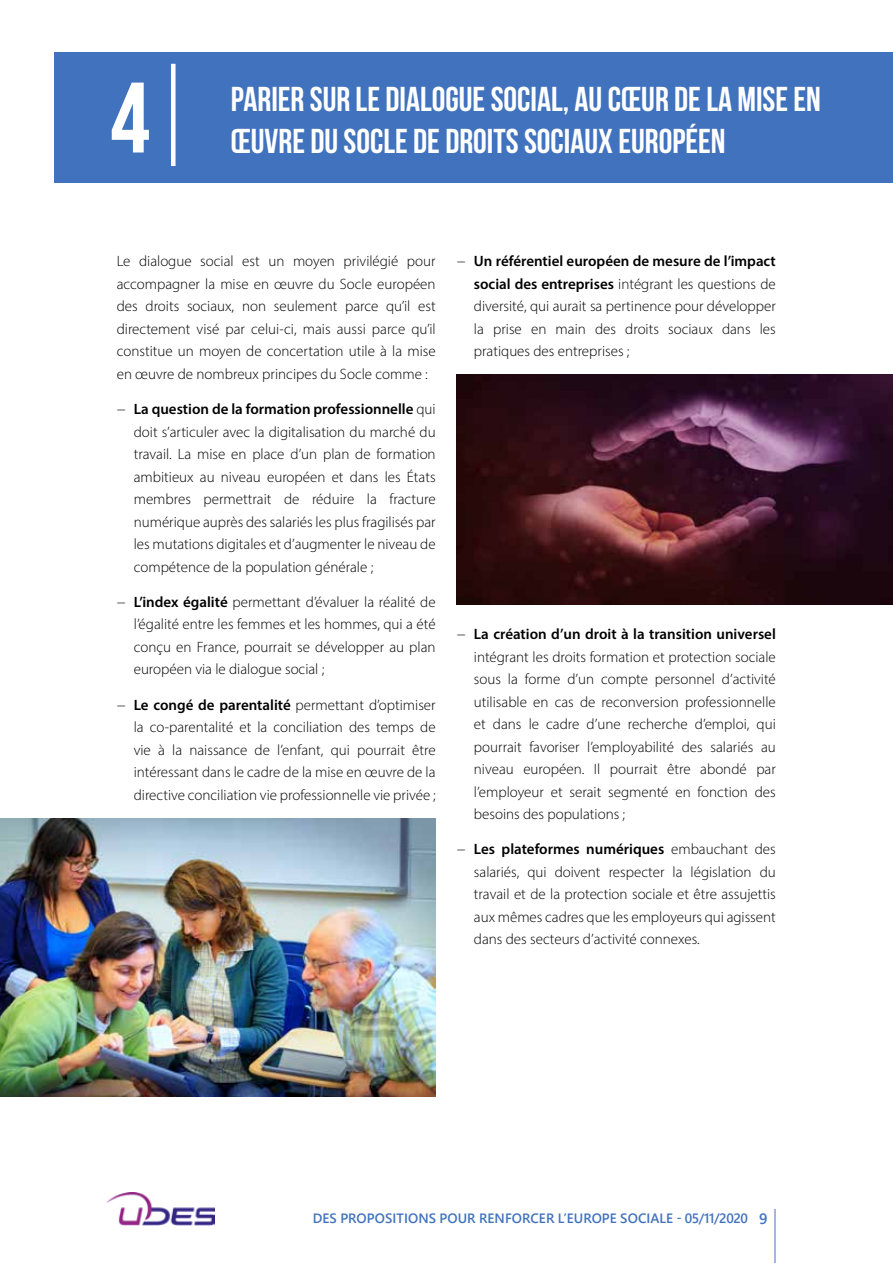
<style>
.page{position:relative;width:893px;height:1263px;background:#fff}
.page>*{position:absolute;margin:0;border:0;box-sizing:border-box;transform-origin:0 0}
.t1{font:700 99.9px "Bebas Neue";color:#fff}
.t2{font:700 34.5px "Bebas Neue";color:#fff}
.t3{font:300 15px/22.5px "Myriad Pro";color:#000;text-align:justify}
.t4{font:600 13.5px "Segoe UI";letter-spacing:.005em;color:#4172be}
.s1{font-weight:600}
.s2{font-size:15px}
</style>
<div class="page">
<hr style="left:775px;top:1209px;width:1px;height:54px;background:#4172be">
<img style="left:106px;top:1192px;width:109px;height:33px">
<div style="left:54px;top:52px;width:839px;height:131px;background:#4172be"></div>
<div style="left:171px;top:64px;width:5px;height:102px;background:#fff"></div>
<img style="left:0;top:819px;width:436px;height:277px">
<img style="left:457px;top:375px;width:436px;height:229px">
<h1 class="t1" style="left:110px;top:63px;width:41px">4</h1>
<h2 class="t2" style="left:231px;top:80px;width:592px">PARIER SUR LE DIALOGUE SOCIAL, AU CŒUR DE LA MISE EN</h2>
<h2 class="t2" style="left:231px;top:122px;width:496px">ŒUVRE DU SOCLE DE DROITS SOCIAUX EUROPÉEN</h2>
<p class="t3" style="left:117px;top:250px;width:320px">Le dialogue social est un moyen privilégié pour accompagner la mise en œuvre du Socle européen des droits sociaux, non seulement parce qu’il est directement visé par celui-ci, mais aussi parce qu’il constitue un moyen de concertation utile à la mise en œuvre de nombreux principes du Socle comme :</p>
<p class="t3" style="left:134px;top:398px;width:303px;text-indent:-17px">− <span class="s1">La question de la formation professionnelle</span> qui doit s’articuler avec la digitalisation du marché du travail. La mise en place d’un plan de formation ambitieux au niveau européen et dans les États membres permettrait de réduire la fracture numérique auprès des salariés les plus fragilisés par les mutations digitales et d’augmenter le niveau de compétence de la population générale ;</p>
<p class="t3" style="left:134px;top:590px;width:303px;text-indent:-17px">− <span class="s1">L’index égalité</span> permettant d’évaluer la réalité de l’égalité entre les femmes et les hommes, qui a été conçu en France, pourrait se développer au plan européen via le dialogue social ;</p>
<p class="t3" style="left:134px;top:693px;width:303px;text-indent:-17px">− <span class="s1">Le congé de parentalité</span> permettant d’optimiser la co-parentalité et la conciliation des temps de vie à la naissance de l’enfant, qui pourrait être intéressant dans le cadre de la mise en œuvre de la directive conciliation vie professionnelle vie privée ;</p>
<p class="t3" style="left:474px;top:250px;width:303px;text-indent:-17px">− <span class="s1">Un référentiel européen de mesure de l’impact social des entreprises</span> intégrant les questions de diversité, qui aurait sa pertinence pour développer la prise en main des droits sociaux dans les pratiques des entreprises ;</p>
<p class="t3" style="left:474px;top:623px;width:303px;text-indent:-17px">− <span class="s1">La création d’un droit à la transition universel </span>intégrant les droits formation et protection sociale sous la forme d’un compte personnel d’activité utilisable en cas de reconversion professionnelle et dans le cadre d’une recherche d’emploi, qui pourrait favoriser l’employabilité des salariés au niveau européen. Il pourrait être abondé par l’employeur et serait segmenté en fonction des besoins des populations ;</p>
<p class="t3" style="left:474px;top:838px;width:303px;text-indent:-17px">− <span class="s1">Les plateformes numériques</span> embauchant des salariés, qui doivent respecter la législation du travail et de la protection sociale et être assujettis aux mêmes cadres que les employeurs qui agissent dans des secteurs d’activité connexes.</p>
<p class="t4" style="left:313px;top:1205px;width:456px">DES PROPOSITIONS POUR RENFORCER L’EUROPE SOCIALE - 05/11/2020 <span class="s2">9</span></p>
</div>
